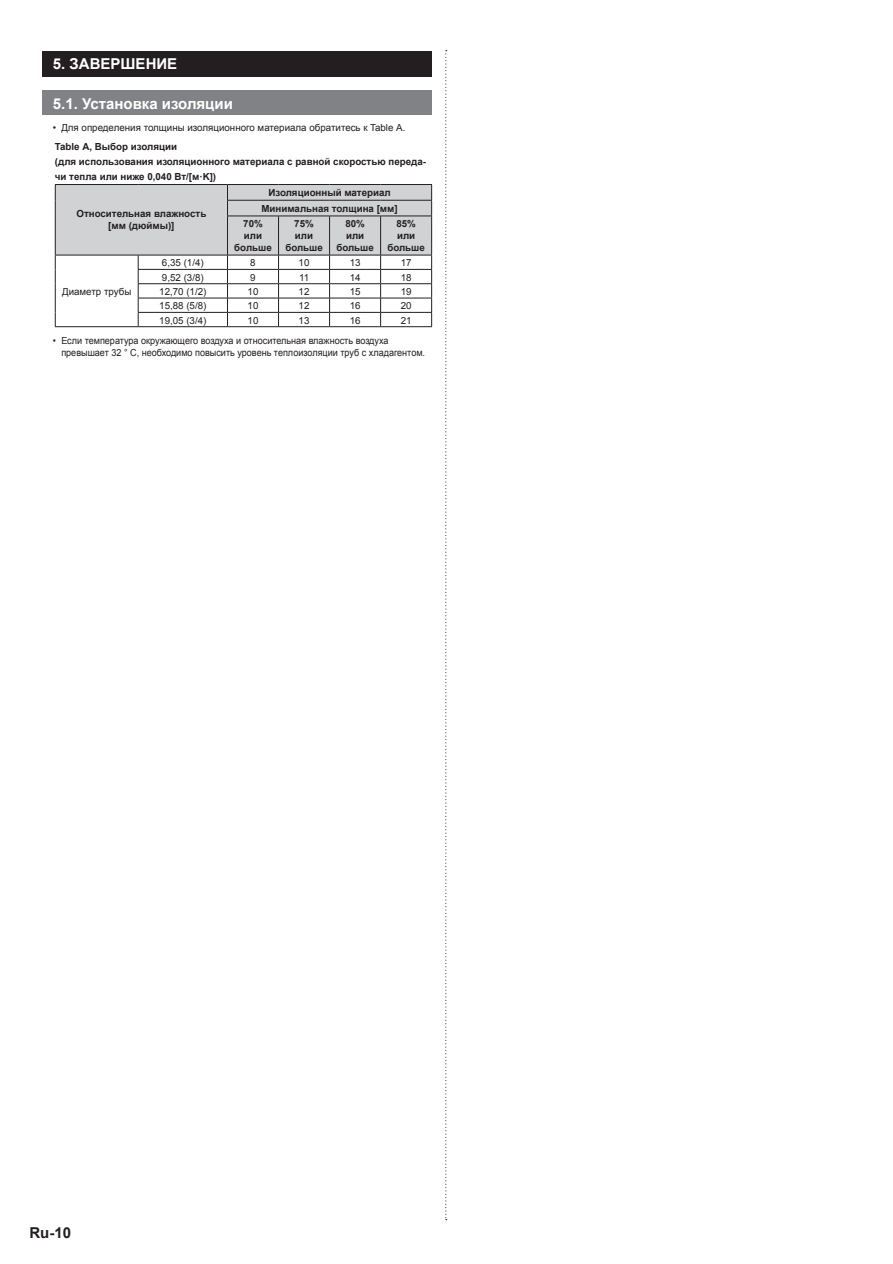
<style>
.page{position:relative;width:893px;height:1264px;background:#fff}
.page>*{position:absolute;margin:0;border:0;box-sizing:border-box;transform-origin:0 0}
.t1{font:700 15px "Arial";color:#fff}
.t2{font:700 15px "Arial";color:#231f20}
.t3{font:700 9.75px/11.7px "Arial";color:#231f20;text-align:center}
.t4{font:9.75px "Arial";color:#231f20}
.t5{font:9.75px/12.8px "Arial";color:#231f20;scale:.93 1}
</style>
<div class="page">
<svg style="left:445px;top:50px;width:2px;height:1169px"></svg>
<div style="left:42px;top:51px;width:389px;height:25px;background:#231f20"></div>
<div style="left:42px;top:90px;width:389px;height:25px;background:#808285"></div>
<svg style="left:55px;top:184px;width:377px;height:142px"></svg>
<hr style="left:55px;top:326px;width:83px;height:1px;background:#231f20">
<hr style="left:138px;top:326px;width:89px;height:1px;background:#231f20">
<hr style="left:227px;top:326px;width:51px;height:1px;background:#231f20">
<hr style="left:278px;top:326px;width:52px;height:1px;background:#231f20">
<hr style="left:330px;top:326px;width:51px;height:1px;background:#231f20">
<hr style="left:381px;top:326px;width:51px;height:1px;background:#231f20">
<h1 class="t1" style="left:53px;top:54px;width:126px">5. ЗАВЕРШЕНИЕ</h1>
<h1 class="t1" style="left:53px;top:93px;width:182px">5.1. Установка изоляции</h1>
<p class="t4" style="left:53px;top:121px;width:354px">• Для определения толщины изоляционного материала обратитесь к Table А.</p>
<p class="t3" style="left:55px;top:139px;width:372px;line-height:15px;text-align:left">Table А, Выбор изоляции<br>(для использования изоляционного материала с равной скоростью переда&shy;чи тепла или ниже 0,040 Вт/[м·K])</p>
<p class="t3" style="left:76px;top:208px;width:131px">Относительная влажность [мм (дюймы)]</p>
<p class="t3" style="left:268px;top:187px;width:124px">Изоляционный материал</p>
<p class="t3" style="left:261px;top:202px;width:138px">Минимальная толщина [мм]</p>
<p class="t3" style="left:243px;top:218px;width:21px">70%</p>
<p class="t3" style="left:234px;top:230px;width:39px">или больше</p>
<p class="t3" style="left:285px;top:218px;width:39px">75% или больше</p>
<p class="t3" style="left:336px;top:218px;width:39px">80% или больше</p>
<p class="t3" style="left:387px;top:218px;width:39px">85% или больше</p>
<p class="t4" style="left:162px;top:256px;width:43px">6,35 (1/4)</p>
<p class="t4" style="left:250px;top:256px;width:7px">8</p>
<p class="t4" style="left:299px;top:256px;width:12px">10</p>
<p class="t4" style="left:350px;top:256px;width:12px">13</p>
<p class="t4" style="left:401px;top:256px;width:12px">17</p>
<p class="t4" style="left:162px;top:271px;width:43px">9,52 (3/8)</p>
<p class="t4" style="left:250px;top:271px;width:7px">9</p>
<p class="t4" style="left:299px;top:271px;width:12px">11</p>
<p class="t4" style="left:350px;top:271px;width:12px">14</p>
<p class="t4" style="left:401px;top:271px;width:12px">18</p>
<p class="t4" style="left:159px;top:285px;width:49px">12,70 (1/2)</p>
<p class="t4" style="left:248px;top:285px;width:12px">10</p>
<p class="t4" style="left:299px;top:285px;width:12px">12</p>
<p class="t4" style="left:350px;top:285px;width:12px">15</p>
<p class="t4" style="left:401px;top:285px;width:12px">19</p>
<p class="t4" style="left:159px;top:299px;width:49px">15,88 (5/8)</p>
<p class="t4" style="left:248px;top:299px;width:12px">10</p>
<p class="t4" style="left:299px;top:299px;width:12px">12</p>
<p class="t4" style="left:350px;top:299px;width:12px">16</p>
<p class="t4" style="left:401px;top:299px;width:12px">20</p>
<p class="t4" style="left:159px;top:314px;width:49px">19,05 (3/4)</p>
<p class="t4" style="left:248px;top:314px;width:12px">10</p>
<p class="t4" style="left:299px;top:314px;width:12px">13</p>
<p class="t4" style="left:350px;top:314px;width:12px">16</p>
<p class="t4" style="left:401px;top:314px;width:12px">21</p>
<p class="t5" style="left:61px;top:334px;width:393px;text-indent:-9px">• Если температура окружающего воздуха и относительная влажность воздуха превышает 32 ° C, необходимо повысить уровень теплоизоляции труб с хладагентом.</p>
<p class="t4" style="left:62px;top:285px;width:71px">Диаметр трубы</p>
<h1 class="t2" style="left:29px;top:1222px;width:43px">Ru-10</h1>
</div>
